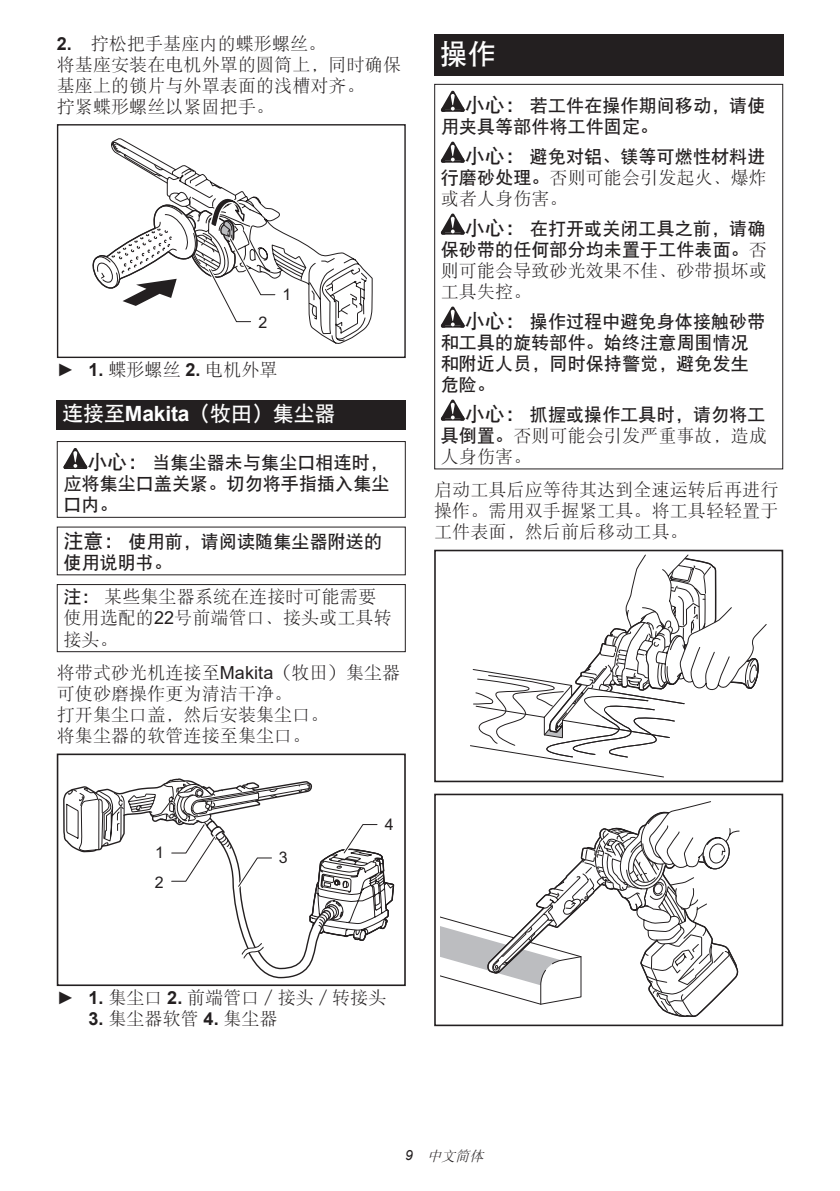
<style>
.page{position:relative;width:840px;height:1191px;background:#fff}
.page>*{position:absolute;margin:0;border:0;box-sizing:border-box;transform-origin:0 0}
.t1{font:28px "DFP Hei W7 GB EUC H";color:#fff}
.t2{font:21px "DFP Hei W7 GB EUC H";letter-spacing:-.01em;color:#fff}
.t3{font:18px/21px "DFP Song W3 GB EUC H";letter-spacing:.005em;color:#231f20}
.t4{font:18px/21px "DFP Hei W7 GB EUC H";letter-spacing:.005em;color:#231f20}
.t5{font:16px/29.2px "Arial";color:#231f20}
.t6{font:italic 14px "DFP Song W3 GB EUC H";color:#231f20}
.s1{font-family:"Arial";font-weight:700}
.s2{font-family:"Arial"}
.s3{font-size:20px}
.s4{font-family:"DFP Hei W7 GB EUC H"}
.s5{font-family:"DFP Song W3 GB EUC H"}
</style>
<div class="page">
<svg style="left:113px;top:138px;width:259px;height:206px"></svg>
<div style="left:57px;top:329px;width:73px;height:28px;background:#fff"></div>
<div style="left:57px;top:124px;width:348px;height:234px;border:1px solid #231f20"></div>
<svg style="left:92px;top:141px;width:186px;height:184px"></svg>
<div style="left:57px;top:400px;width:348px;height:29px;background:#231f20"></div>
<svg style="left:63px;top:448px;width:24px;height:21px"></svg>
<div style="left:57px;top:441px;width:348px;height:77px;border:1px solid #231f20"></div>
<div style="left:57px;top:584px;width:348px;height:68px;border:1px solid #231f20"></div>
<div style="left:57px;top:753px;width:348px;height:233px;border:2px solid #231f20"></div>
<svg style="left:63px;top:778px;width:332px;height:201px"></svg>
<div style="left:434px;top:34px;width:348px;height:41px;background:#231f20"></div>
<svg style="left:440px;top:91px;width:24px;height:21px"></svg>
<svg style="left:440px;top:142px;width:24px;height:21px"></svg>
<svg style="left:440px;top:213px;width:24px;height:22px"></svg>
<svg style="left:440px;top:306px;width:24px;height:21px"></svg>
<svg style="left:440px;top:399px;width:24px;height:21px"></svg>
<div style="left:434px;top:84px;width:348px;height:385px;border:1px solid #231f20"></div>
<svg style="left:470px;top:554px;width:296px;height:224px"></svg>
<div style="left:434px;top:754px;width:73px;height:28px;background:#fff"></div>
<div style="left:434px;top:550px;width:348px;height:232px;border:2px solid #231f20"></div>
<svg style="left:440px;top:801px;width:300px;height:216px"></svg>
<div style="left:434px;top:997px;width:73px;height:29px;background:#fff"></div>
<div style="left:434px;top:793px;width:348px;height:233px;border:2px solid #231f20"></div>
<p class="t3" style="left:57px;top:33px;width:345px"><span class="s1">2.</span> 拧松把手基座内的蝶形螺丝。<br>将基座安装在电机外罩的圆筒上，同时确保基座上的锁片与外罩表面的浅槽对齐。<br>拧紧蝶形螺丝以紧固把手。</p>
<p class="t5" style="left:282px;top:280px;width:10px">1</p>
<p class="t5" style="left:258px;top:307px;width:10px">2</p>
<p class="t3" style="left:57px;top:359px;width:222px"><span class="s2">►</span> <span class="s1">1.</span> 蝶形螺丝 <span class="s1">2.</span> 电机外罩</p>
<p class="t2" style="left:62px;top:403px;width:274px">连接至<span class="s1">Makita</span>（牧田）集尘器</p>
<p class="t4" style="left:63px;top:452px;width:327px;text-align:justify;text-indent:24px"><span class="s3">小心：</span>当集尘器未与集尘口相连时，应将集尘口盖关紧。切勿将手指插入集尘口内。</p>
<p class="t4" style="left:63px;top:530px;width:320px"><span class="s3">注意：</span>使用前，请阅读随集尘器附送的使用说明书。</p>
<p class="t3" style="left:63px;top:586px;width:329px"><span class="s4">注：</span>某些集尘器系统在连接时可能需要使用选配的<span class="s2">22</span>号前端管口、接头或工具转接头。</p>
<p class="t3" style="left:57px;top:662px;width:345px">将带式砂光机连接至<span class="s2">Makita</span>（牧田）集尘器可使砂磨操作更为清洁干净。<br>打开集尘口盖，然后安装集尘口。<br>将集尘器的软管连接至集尘口。</p>
<p class="t5" style="left:155px;top:838px;width:10px">1<br>2</p>
<p class="t5" style="left:278px;top:843px;width:10px">3</p>
<p class="t5" style="left:384px;top:809px;width:10px">4</p>
<h1 class="t1" style="left:439px;top:40px;width:57px">操作</h1>
<p class="t4" style="left:440px;top:95px;width:326px;text-indent:24px"><span class="s3">小心：</span>若工件在操作期间移动，请使用夹具等部件将工件固定。</p>
<p class="t4" style="left:464px;top:146px;width:302px"><span class="s3">小心：</span>避免对铝、镁等可燃性材料进</p>
<p class="t3" style="left:440px;top:167px;width:327px"><span class="s4">行磨砂处理。</span>否则可能会引发起火、爆炸或者人身伤害。</p>
<p class="t4" style="left:440px;top:218px;width:327px;text-align:right"><span class="s3">小心：</span>在打开或关闭工具之前，请确<br>保砂带的任何部分均未置于工件表面。<span class="s5">否</span></p>
<p class="t3" style="left:440px;top:260px;width:327px">则可能会导致砂光效果不佳、砂带损坏或工具失控。</p>
<p class="t4" style="left:440px;top:311px;width:326px;text-indent:24px"><span class="s3">小心：</span>操作过程中避免身体接触砂带和工具的旋转部件。始终注意周围情况和附近人员，同时保持警觉，避免发生危险。</p>
<p class="t4" style="left:464px;top:404px;width:302px"><span class="s3">小心：</span>抓握或操作工具时，请勿将工</p>
<p class="t3" style="left:440px;top:425px;width:327px"><span class="s4">具倒置。</span>否则可能会引发严重事故，造成人身伤害。</p>
<p class="t3" style="left:434px;top:479px;width:345px;text-align:justify">启动工具后应等待其达到全速运转后再进行操作。需用双手握紧工具。将工具轻轻置于工件表面，然后前后移动工具。</p>
<p class="t3" style="left:57px;top:987px;width:331px"><span class="s2">►</span> <span class="s1">1.</span> 集尘口 <span class="s1">2.</span> 前端管口／接头／转接头</p>
<p class="t3" style="left:88px;top:1008px;width:190px"><span class="s1">3.</span> 集尘器软管 <span class="s1">4.</span> 集尘器</p>
<p class="t6" style="left:405px;top:1148px;width:83px"><span class="s2">9</span> 中文简体</p>
</div>
